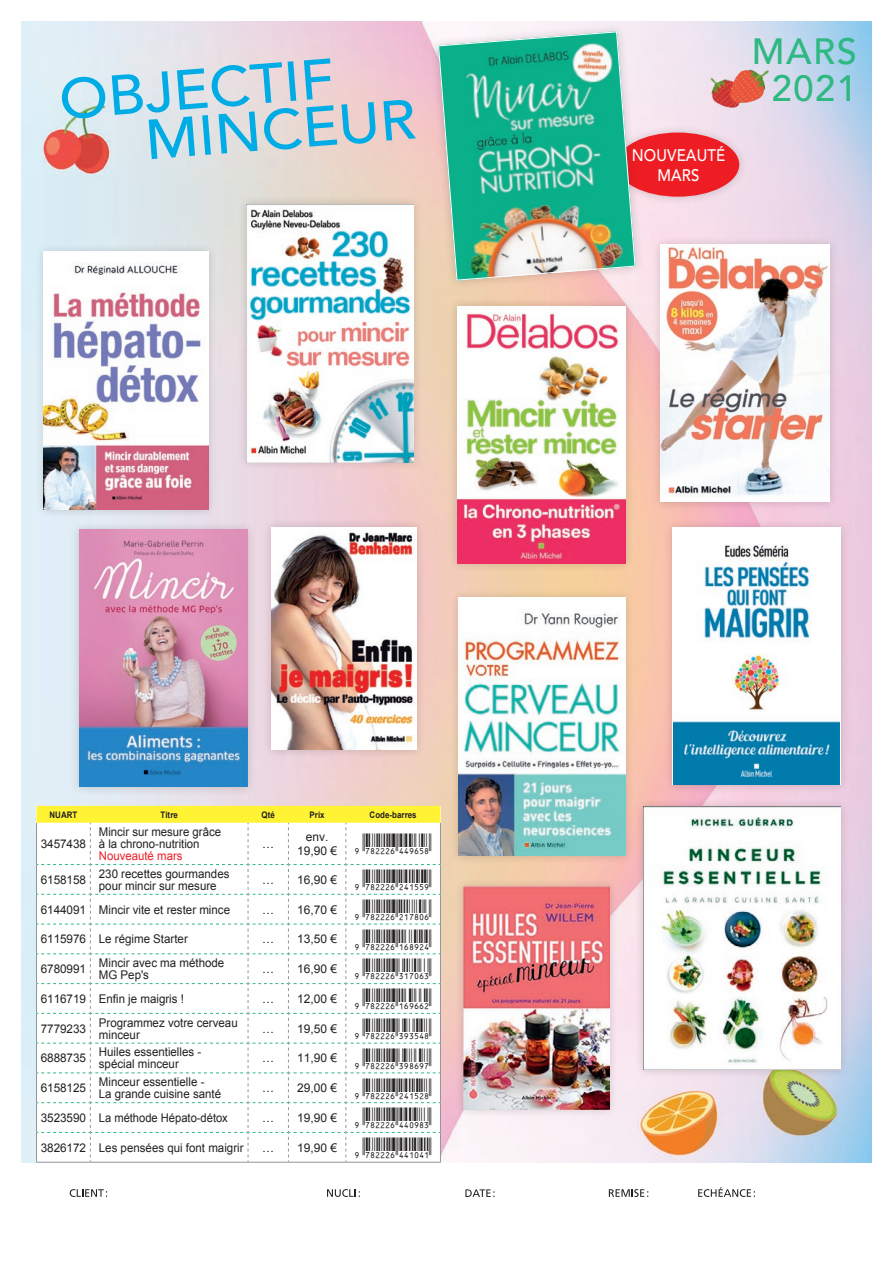
<style>
.page{position:relative;width:893px;height:1263px;background:#fff}
.page>*{position:absolute;margin:0;border:0;box-sizing:border-box;transform-origin:0 0}
.t1{font:500 55.65px/47.5px "Avenir";color:#00ace5;scale:1.05 1}
.t2{font:500 36.3px/37.2px "Avenir";letter-spacing:.04em;color:#2eb882;text-align:center}
.t3{font:22.5px "Ean P30 Lfz";color:#231f20}
.t4{font:500 16.65px/19.2px "Avenir";letter-spacing:.01em;color:#fff;text-align:center;scale:.9 1}
.t5{font:12px "Arial";color:#231f20}
.t6{font:12px/12px "Arial";color:#231f20;scale:.96 1}
.t7{font:12px/12px "Arial";color:#231f20;scale:.95 1}
.t8{font:12px "Arial";color:#ee1d23;scale:.95 1}
.t9{font:700 9px "Arial";letter-spacing:.005em;color:#231f20;scale:.88 1}
.s1{font-family:"Arial";font-size:12px}
</style>
<div class="page">
<img style="left:21px;top:21px;width:851px;height:1142px">
<svg style="left:70px;top:1189px;width:37px;height:8px"></svg>
<svg style="left:327px;top:1189px;width:33px;height:8px"></svg>
<svg style="left:465px;top:1189px;width:29px;height:8px"></svg>
<svg style="left:609px;top:1189px;width:39px;height:8px"></svg>
<svg style="left:698px;top:1187px;width:57px;height:10px"></svg>
<hr style="left:36px;top:1162px;width:54px;height:1px;background:#939598">
<hr style="left:90px;top:1162px;width:158px;height:1px;background:#939598">
<hr style="left:248px;top:1162px;width:40px;height:1px;background:#939598">
<hr style="left:288px;top:1162px;width:58px;height:1px;background:#939598">
<hr style="left:346px;top:1162px;width:95px;height:1px;background:#939598">
<svg style="left:36px;top:806px;width:405px;height:356px"></svg>
<img style="left:699px;top:64px;width:84px;height:50px">
<div style="left:454px;top:878px;width:165px;height:240px;background:#231f20;opacity:.19"></div>
<img style="left:463px;top:887px;width:146px;height:222px">
<div style="left:634px;top:797px;width:216px;height:282px;background:#231f20;opacity:.19"></div>
<img style="left:643px;top:806px;width:198px;height:264px">
<div style="left:652px;top:235px;width:186px;height:276px;background:#231f20;opacity:.19"></div>
<img style="left:661px;top:244px;width:168px;height:258px">
<div style="left:448px;top:297px;width:186px;height:276px;background:#231f20;opacity:.19"></div>
<img style="left:457px;top:306px;width:168px;height:258px">
<div style="left:238px;top:195px;width:185px;height:276px;background:#231f20;opacity:.19"></div>
<img style="left:247px;top:204px;width:167px;height:258px">
<div style="left:35px;top:243px;width:183px;height:276px;background:#231f20;opacity:.19"></div>
<img style="left:44px;top:252px;width:164px;height:258px">
<div style="left:70px;top:520px;width:186px;height:276px;background:#231f20;opacity:.19"></div>
<img style="left:79px;top:529px;width:168px;height:258px">
<div style="left:664px;top:518px;width:186px;height:276px;background:#231f20;opacity:.19"></div>
<img style="left:674px;top:527px;width:166px;height:258px">
<div style="left:449px;top:588px;width:185px;height:276px;background:#231f20;opacity:.19"></div>
<img style="left:458px;top:597px;width:167px;height:258px">
<div style="left:262px;top:518px;width:164px;height:240px;background:#231f20;opacity:.19"></div>
<img style="left:271px;top:527px;width:146px;height:222px">
<div style="left:608px;top:124px;width:140px;height:82px;background:#231f20;opacity:.19"></div>
<div style="left:617px;top:133px;width:122px;height:64px;background:#ee1d23;border-radius:50%"></div>
<div style="left:429px;top:22px;width:215px;height:267px;background:#231f20;opacity:.19"></div>
<img style="left:437px;top:31px;width:199px;height:250px">
<h1 class="t1" style="left:139px;top:72px;width:260px;text-indent:-82px;rotate:-5deg">OBJECTIF<br>MINCEUR</h1>
<p class="t4" style="left:632px;top:146px;width:106px">NOUVEAUTÉ<br>MARS</p>
<h2 class="t2" style="left:752px;top:34px;width:107px">MARS<br>2021</h2>
<p class="t9" style="left:49px;top:808px;width:33px">NUART</p>
<p class="t9" style="left:161px;top:808px;width:21px">Titre</p>
<p class="t9" style="left:262px;top:808px;width:17px">Qté</p>
<p class="t9" style="left:310px;top:808px;width:19px">Prix</p>
<p class="t9" style="left:370px;top:808px;width:55px">Code-barres</p>
<p class="t5" style="left:41px;top:836px;width:47px">3457438</p>
<p class="t7" style="left:99px;top:826px;width:130px">Mincir sur mesure grâce à la chrono-nutrition</p>
<p class="t8" style="left:99px;top:848px;width:90px">Nouveauté mars</p>
<p class="t3" style="left:297px;top:834px;width:136px"><sub>19,90</sub> <sub>€</sub> -:HSMCMG=YY^[Z]:</p>
<p class="t5" style="left:306px;top:829px;width:24px">env.</p>
<p class="t5" style="left:262px;top:836px;width:13px">…</p>
<p class="t5" style="left:41px;top:872px;width:47px">6158158</p>
<p class="t6" style="left:99px;top:868px;width:138px">230 recettes gourmandes pour mincir sur mesure</p>
<p class="t5" style="left:262px;top:872px;width:13px">…</p>
<p class="t5" style="left:41px;top:901px;width:191px">6144091 Mincir vite et rester mince</p>
<p class="t5" style="left:262px;top:901px;width:13px">…</p>
<p class="t5" style="left:41px;top:931px;width:149px">6115976 Le régime Starter</p>
<p class="t5" style="left:262px;top:931px;width:13px">…</p>
<p class="t5" style="left:41px;top:961px;width:47px">6780991</p>
<p class="t6" style="left:99px;top:957px;width:132px">Mincir avec ma méthode<br>MG Pep's</p>
<p class="t5" style="left:262px;top:961px;width:13px">…</p>
<p class="t5" style="left:41px;top:991px;width:145px">6116719 Enfin je maigris !</p>
<p class="t5" style="left:262px;top:991px;width:13px">…</p>
<p class="t5" style="left:41px;top:1020px;width:47px">7779233</p>
<p class="t6" style="left:99px;top:1016px;width:146px">Programmez votre cerveau minceur</p>
<p class="t5" style="left:41px;top:1050px;width:47px">6888735</p>
<p class="t6" style="left:99px;top:1046px;width:108px">Huiles essentielles - spécial minceur</p>
<p class="t5" style="left:41px;top:1080px;width:47px">6158125</p>
<p class="t6" style="left:99px;top:1076px;width:129px">Minceur essentielle -<br>La grande cuisine santé</p>
<p class="t5" style="left:262px;top:1020px;width:13px">…</p>
<p class="t5" style="left:262px;top:1050px;width:13px">…</p>
<p class="t5" style="left:262px;top:1080px;width:13px">…</p>
<p class="t5" style="left:41px;top:1110px;width:189px">3523590 La méthode Hépato-détox</p>
<p class="t5" style="left:262px;top:1110px;width:13px">…</p>
<p class="t5" style="left:41px;top:1139px;width:204px">3826172 Les pensées qui font maigrir</p>
<p class="t5" style="left:262px;top:1139px;width:13px">…</p>
<p class="t3" style="left:297px;top:870px;width:136px"><span class="s1">16,90 €</span> -:HSMCMG=WYVZZ^:</p>
<p class="t3" style="left:297px;top:899px;width:136px"><span class="s1">16,70 €</span> -:HSMCMG=WV\]U[:</p>
<p class="t3" style="left:297px;top:929px;width:136px"><span class="s1">13,50 €</span> -:HSMCMG=V[]^WY:</p>
<p class="t3" style="left:297px;top:959px;width:136px"><span class="s1">16,90 €</span> -:HSMCMG=XV\U[X:</p>
<p class="t3" style="left:297px;top:989px;width:136px"><span class="s1">12,00 €</span> -:HSMCMG=V[^[[W:</p>
<p class="t3" style="left:297px;top:1018px;width:136px"><span class="s1">19,50 €</span> -:HSMCMG=X^XZY]:</p>
<p class="t3" style="left:297px;top:1048px;width:136px"><span class="s1">11,90 €</span> -:HSMCMG=X^][^\:</p>
<p class="t3" style="left:297px;top:1078px;width:136px"><span class="s1">29,00 €</span> -:HSMCMG=WYVZW]:</p>
<p class="t3" style="left:297px;top:1108px;width:136px"><span class="s1">19,90 €</span> -:HSMCMG=YYU^]X:</p>
<p class="t3" style="left:297px;top:1137px;width:136px"><span class="s1">19,90 €</span> -:HSMCMG=YYVUYV:</p>
</div>
